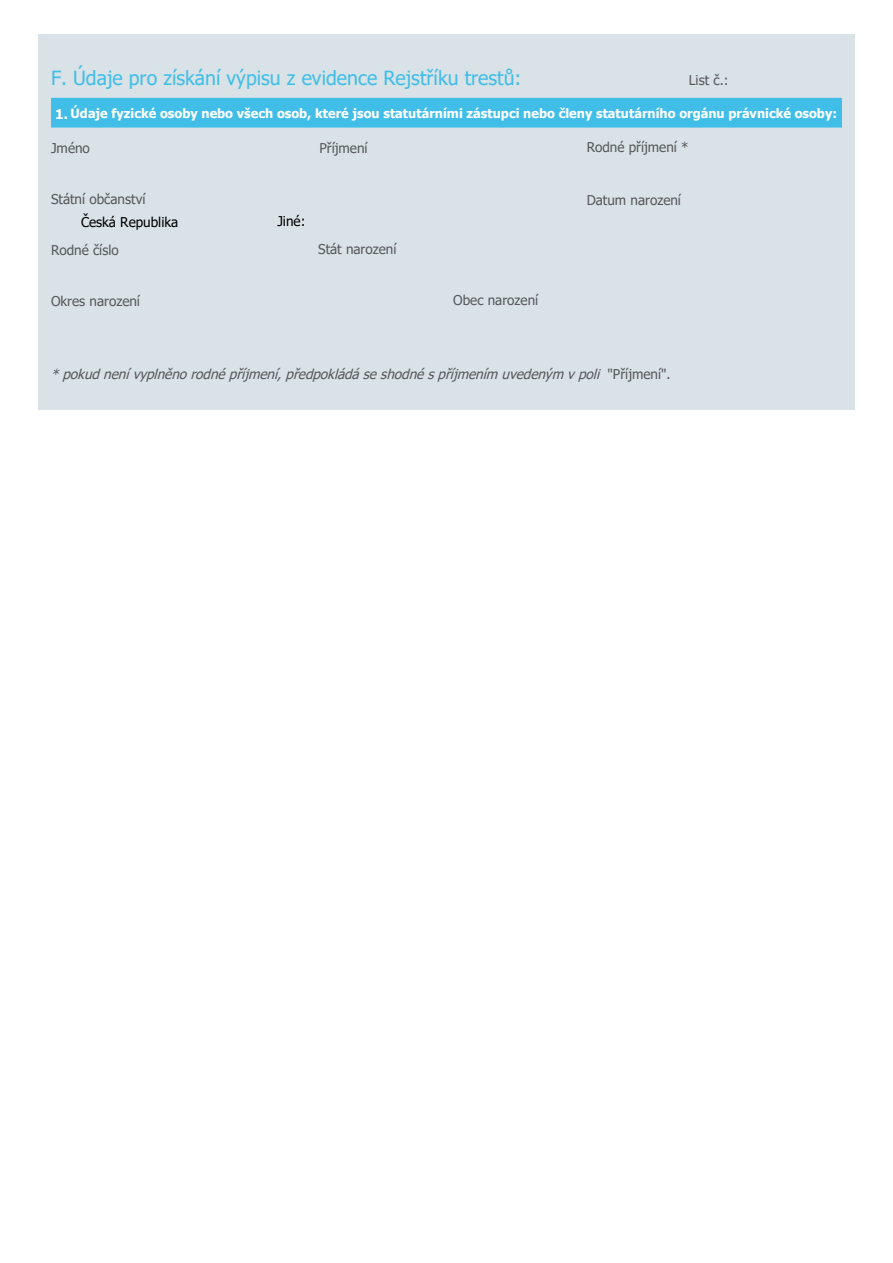
<style>
.page{position:relative;width:893px;height:1263px;background:#fff}
.page>*{position:absolute;margin:0;border:0;box-sizing:border-box;transform-origin:0 0}
.t1{font:19.5px "Tahoma";color:#41bee8}
.t2{font:13.5px "Tahoma";color:#58595b}
.t3{font:italic 13.5px "Tahoma";color:#58595b}
.t4{font:13.5px "Tahoma";color:#000}
.t5{font:700 12.75px "Tahoma";color:#fff}
.s1{font-size:13.5px}
.s2{font-style:normal}
</style>
<div class="page">
<div style="left:38px;top:34px;width:817px;height:376px;background:#d8e2e7"></div>
<div style="left:51px;top:98px;width:791px;height:30px;background:#41bee8"></div>
<h1 class="t1" style="left:51px;top:65px;width:472px">F. Údaje pro získání výpisu z evidence Rejstříku trestů:</h1>
<p class="t2" style="left:689px;top:71px;width:41px">List č.:</p>
<p class="t5" style="left:55px;top:105px;width:783px"><span class="s1">1.</span> Údaje fyzické osoby nebo všech osob, které jsou statutárními zástupci nebo členy statutárního orgánu právnické osoby:</p>
<p class="t2" style="left:51px;top:139px;width:40px">Jméno</p>
<p class="t2" style="left:319px;top:139px;width:50px">Příjmení</p>
<p class="t2" style="left:587px;top:138px;width:103px">Rodné příjmení *</p>
<p class="t2" style="left:51px;top:190px;width:96px">Státní občanství</p>
<p class="t4" style="left:277px;top:212px;width:30px">Jiné:</p>
<p class="t2" style="left:587px;top:191px;width:96px">Datum narození</p>
<p class="t4" style="left:81px;top:213px;width:99px">Česká Republika</p>
<p class="t2" style="left:51px;top:241px;width:69px">Rodné číslo</p>
<p class="t2" style="left:51px;top:292px;width:91px">Okres narození</p>
<p class="t2" style="left:318px;top:240px;width:80px">Stát narození</p>
<p class="t2" style="left:453px;top:291px;width:87px">Obec narození</p>
<p class="t3" style="left:51px;top:365px;width:621px">*pokudnenívyplněnorodnépříjmení,předpokládáseshodnéspříjmením uvedeným vpoli <span class="s2">" P ř íj m e n í " .</span></p>
</div>
